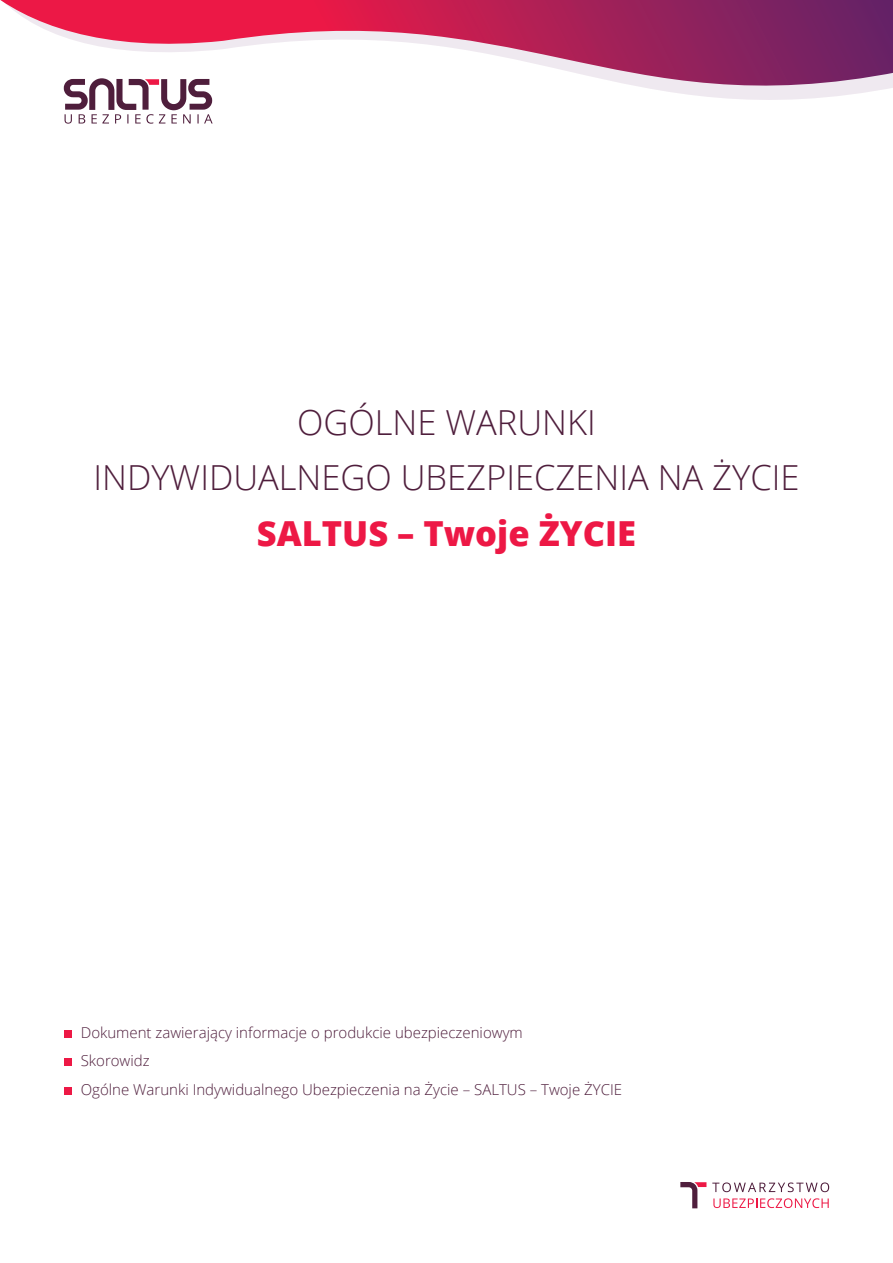
<style>
.page{position:relative;width:893px;height:1263px;background:#fff}
.page>*{position:absolute;margin:0;border:0;box-sizing:border-box;transform-origin:0 0}
.t1{font:300 34.5px/55.5px "Open Sans";color:#4f1e3c;text-align:center}
.t2{font:800 34.5px "Open Sans";color:#ed1845}
.t3{font:300 15px/28.5px "Open Sans";color:#4f1e3c}
</style>
<div class="page">
<svg style="left:0;top:0;width:893px;height:100px"></svg>
<svg style="left:64px;top:78px;width:149px;height:46px"></svg>
<div style="left:64px;top:1030px;width:7px;height:7px;background:#ed1845"></div>
<div style="left:64px;top:1058px;width:7px;height:8px;background:#ed1845"></div>
<div style="left:64px;top:1087px;width:7px;height:7px;background:#ed1845"></div>
<svg style="left:712px;top:1182px;width:117px;height:10px"></svg>
<svg style="left:713px;top:1198px;width:116px;height:10px"></svg>
<svg style="left:680px;top:1182px;width:26px;height:26px"></svg>
<h1 class="t1" style="left:93px;top:393px;width:708px">OGÓLNE WARUNKI<br>INDYWIDUALNEGO UBEZPIECZENIA NA ŻYCIE</h1>
<h1 class="t2" style="left:257px;top:507px;width:381px">SALTUS – Twoje ŻYCIE</h1>
<p class="t3" style="left:81px;top:1017px;width:543px">Dokument zawierający informacje o produkcie ubezpieczeniowym<br>Skorowidz<br>Ogólne Warunki Indywidualnego Ubezpieczenia na Życie – SALTUS – Twoje ŻYCIE</p>
</div>
